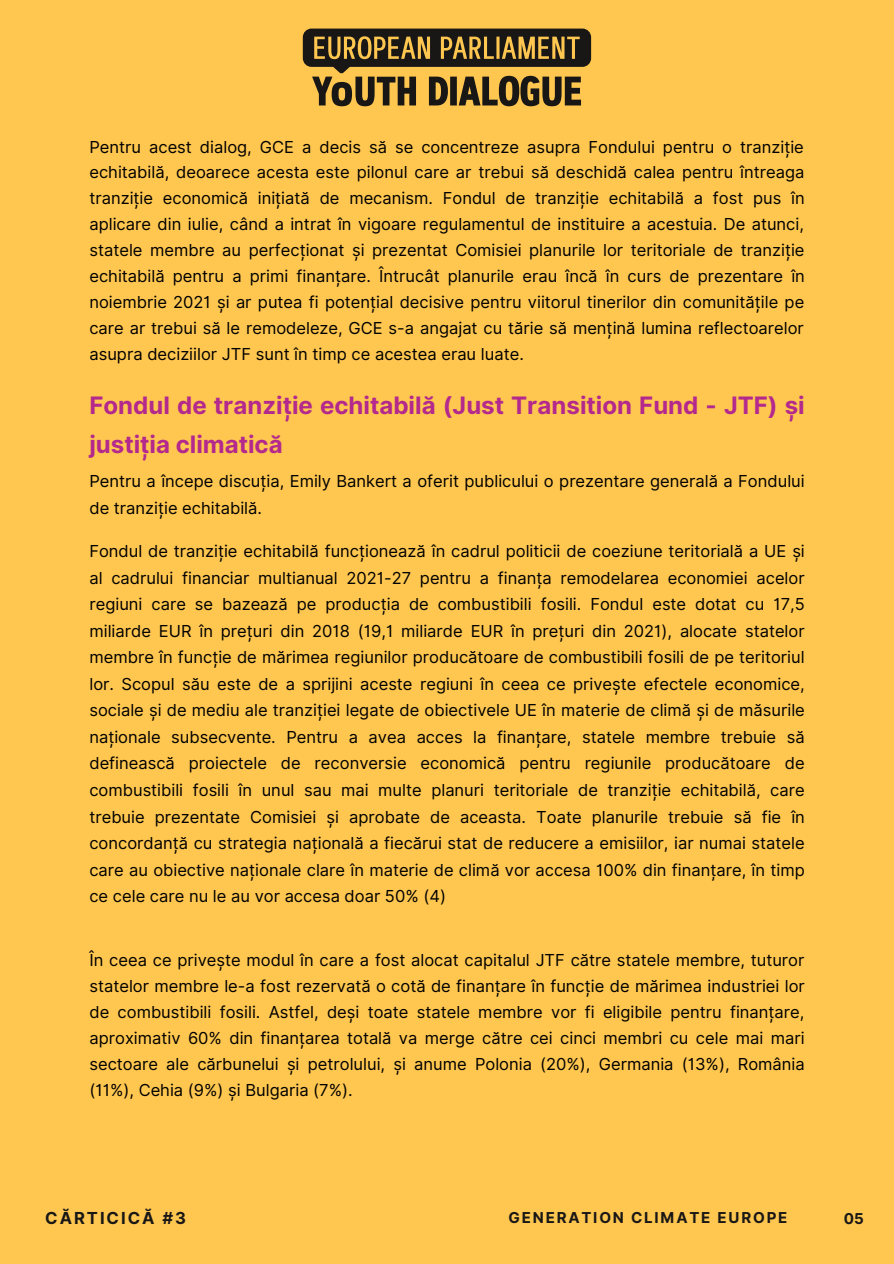
<style>
.page{position:relative;width:894px;height:1264px;background:#fff}
.page>*{position:absolute;margin:0;border:0;box-sizing:border-box;transform-origin:0 0}
.t1{font:700 24px/38.8px "Inter";color:#b3298d}
.t2{font:16.5px/26.5px "Inter";color:#000;text-align:justify}
.t3{font:700 16.5px "Inter";letter-spacing:.12em;color:#191716}
.t4{font:700 15px "Inter";letter-spacing:.12em;color:#191716}
</style>
<div class="page">
<div style="left:0;top:0;width:893px;height:1263px;background:#ffc750"></div>
<svg style="left:303px;top:29px;width:288px;height:77px"></svg>
<p class="t2" style="left:89px;top:134px;width:716px;line-height:26px">Pentru acest dialog, GCE a decis să se concentreze asupra Fondului pentru o tranziție echitabilă, deoarece acesta este pilonul care ar trebui să deschidă calea pentru întreaga tranziție economică inițiată de mecanism. Fondul de tranziție echitabilă a fost pus în aplicare din iulie, când a intrat în vigoare regulamentul de instituire a acestuia. De atunci, statele membre au perfecționat și prezentat Comisiei planurile lor teritoriale de tranziție echitabilă pentru a primi finanțare. Întrucât planurile erau încă în curs de prezentare în noiembrie 2021 și ar putea fi potențial decisive pentru viitorul tinerilor din comunitățile pe care ar trebui să le remodeleze, GCE s-a angajat cu tărie să mențină lumina reflectoarelor asupra deciziilor JTF sunt în timp ce acestea erau luate.</p>
<p class="t1" style="left:89px;top:385px;width:716px">Fondul de tranziție echitabilă (Just Transition Fund - JTF) și justiția climatică</p>
<p class="t2" style="left:89px;top:468px;width:716px">Pentru a începe discuția, Emily Bankert a oferit publicului o prezentare generală a Fondului de tranziție echitabilă.</p>
<p class="t2" style="left:89px;top:538px;width:716px">Fondul de tranziție echitabilă funcționează în cadrul politicii de coeziune teritorială a UE și al cadrului financiar multianual 2021-27 pentru a finanța remodelarea economiei acelor regiuni care se bazează pe producția de combustibili fosili. Fondul este dotat cu 17,5 miliarde EUR în prețuri din 2018 (19,1 miliarde EUR în prețuri din 2021), alocate statelor membre în funcție de mărimea regiunilor producătoare de combustibili fosili de pe teritoriul lor. Scopul său este de a sprijini aceste regiuni în ceea ce privește efectele economice, sociale și de mediu ale tranziției legate de obiectivele UE în materie de climă și de măsurile naționale subsecvente. Pentru a avea acces la finanțare, statele membre trebuie să definească proiectele de reconversie economică pentru regiunile producătoare de combustibili fosili în unul sau mai multe planuri teritoriale de tranziție echitabilă, care trebuie prezentate Comisiei și aprobate de aceasta. Toate planurile trebuie să fie în concordanță cu strategia națională a fiecărui stat de reducere a emisiilor, iar numai statele care au obiective naționale clare în materie de climă vor accesa 100% din finanțare, în timp ce cele care nu le au vor accesa doar 50% (4)</p>
<p class="t2" style="left:89px;top:947px;width:716px;line-height:26px">În ceea ce privește modul în care a fost alocat capitalul JTF către statele membre, tuturor statelor membre le-a fost rezervată o cotă de finanțare în funcție de mărimea industriei lor de combustibili fosili. Astfel, deși toate statele membre vor fi eligibile pentru finanțare, aproximativ 60% din finanțarea totală va merge către cei cinci membri cu cele mai mari sectoare ale cărbunelui și petrolului, și anume Polonia (20%), Germania (13%), România (11%), Cehia (9%) și Bulgaria (7%).</p>
<p class="t3" style="left:45px;top:1208px;width:142px">CĂRTICICĂ #3</p>
<p class="t4" style="left:508px;top:1208px;width:280px">GENERATION CLIMATE EUROPE</p>
<p class="t4" style="left:843px;top:1209px;width:21px">05</p>
</div>
